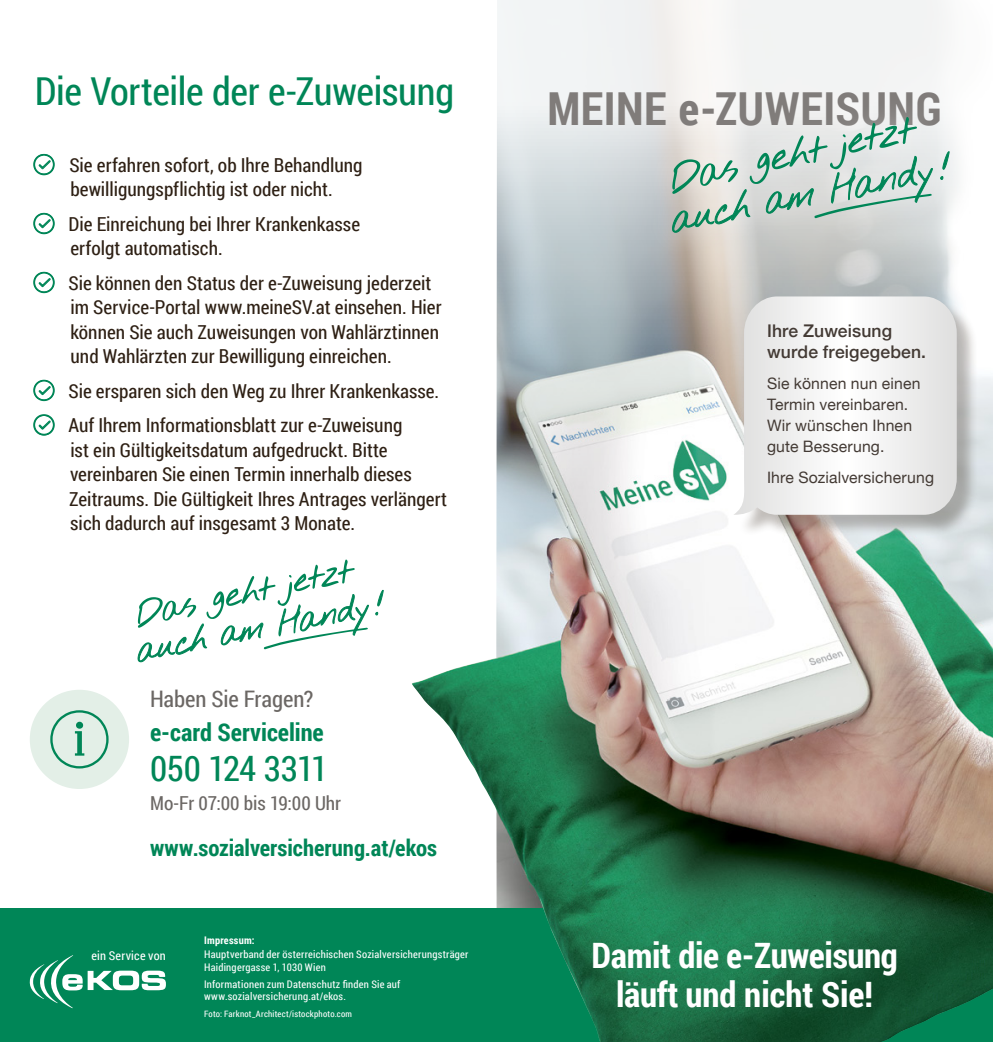
<style>
.page{position:relative;width:993px;height:1042px;background:#fff}
.page>*{position:absolute;margin:0;border:0;box-sizing:border-box;transform-origin:0 0}
.h1_roboto_light{font:700 45.5px "Roboto Condensed";letter-spacing:.015em;color:#807c7a}
.h1_roboto_light-2{font:38.5px "Roboto Condensed";letter-spacing:-.005em;color:#008657}
.h1_roboto_light-3{font:700 35px/38.5px "Roboto Condensed";letter-spacing:-.01em;color:#fff;text-align:center}
.t1{font:35px "Roboto Condensed";letter-spacing:-.03em;color:#008657}
.t2{font:700 24.5px "Roboto Condensed";color:#008657}
.t3{font:700 22.75px "Roboto Condensed";color:#008657}
.t4{font:22.75px "Roboto Condensed";letter-spacing:-.005em;color:#6b6764}
.UL{font:19.25px/24.5px "Roboto Condensed";color:#2e2014}
.t5{font:19.25px "Roboto Condensed";color:#6b6764}
.t6{font:500 17.5px/21px "Helvetica Neue";letter-spacing:.01em;color:#433a34}
.t7{font:15.75px/21px "Helvetica Neue";letter-spacing:.01em;color:#433a34}
.h1_roboto_light-4{font:12.25px "Roboto Condensed";letter-spacing:.02em;color:#fff}
.t8{font:10.5px/12.2px "Roboto Condensed";letter-spacing:.025em;color:#fff}
.t9{font:700 10.5px "Roboto Condensed";letter-spacing:.025em;color:#fff}
.t10{font:8.75px "Roboto Condensed";letter-spacing:.025em;color:#fff}
</style>
<div class="page">
<img style="left:412px;top:0;width:580px;height:908px">
<div style="left:0;top:908px;width:992px;height:134px;background:#008657"></div>
<img style="left:539px;top:897px;width:453px;height:145px">
<svg style="left:29px;top:955px;width:137px;height:53px"></svg>
<div style="left:30px;top:690px;width:99px;height:99px;background:#e3efe7;border-radius:50%"></div>
<svg style="left:50px;top:710px;width:58px;height:58px"></svg>
<div style="left:738px;top:300px;width:240px;height:236px;background:#2e2014;opacity:.3"></div>
<svg style="left:733px;top:296px;width:223px;height:219px"></svg>
<div style="left:645px;top:93px;width:329px;height:165px;background:#fff;opacity:.8"></div>
<svg style="left:669px;top:117px;width:280px;height:117px;background:#c7d6cf"></svg>
<svg style="left:137px;top:559px;width:247px;height:104px"></svg>
<svg style="left:33px;top:154px;width:22px;height:22px"></svg>
<svg style="left:33px;top:213px;width:22px;height:21px"></svg>
<svg style="left:33px;top:272px;width:22px;height:21px"></svg>
<svg style="left:33px;top:379px;width:22px;height:22px"></svg>
<svg style="left:33px;top:414px;width:22px;height:22px"></svg>
<p class="h1_roboto_light-2" style="left:35px;top:64px;width:420px">Die Vorteile der e-Zuweisung</p>
<p class="UL" style="left:69px;top:152px;width:294px">Sie erfahren sofort, ob Ihre Behandlung bewilligungspflichtig ist oder nicht.</p>
<p class="UL" style="left:68px;top:211px;width:293px">Die Einreichung bei Ihrer Krankenkasse erfolgt automatisch.</p>
<p class="UL" style="left:68px;top:270px;width:374px">Sie können den Status der e-Zuweisung jederzeit im Service-Portal www.meineSV.at einsehen. Hier können Sie auch Zuweisungen von Wahlärztinnen und Wahlärzten zur Bewilligung einreichen.</p>
<p class="UL" style="left:68px;top:378px;width:372px">Sie ersparen sich den Weg zu Ihrer Krankenkasse.</p>
<p class="UL" style="left:68px;top:412px;width:380px">Auf Ihrem Informationsblatt zur e-Zuweisung<br>ist ein Gültigkeitsdatum aufgedruckt. Bitte vereinbaren Sie einen Termin innerhalb dieses Zeitraums. Die Gültigkeit Ihres Antrages verlängert sich dadurch auf insgesamt 3 Monate.</p>
<p class="t4" style="left:150px;top:683px;width:165px">Haben Sie Fragen?</p>
<p class="t2" style="left:150px;top:715px;width:175px">e-card Serviceline</p>
<p class="t1" style="left:150px;top:744px;width:180px">050 124 3311</p>
<p class="t5" style="left:150px;top:789px;width:193px">Mo-Fr 07:00 bis 19:00 Uhr</p>
<p class="t3" style="left:150px;top:832px;width:288px">www.sozialversicherung.at/ekos</p>
<p class="h1_roboto_light-4" style="left:91px;top:947px;width:76px">ein Service von</p>
<p class="t9" style="left:204px;top:932px;width:52px">Impressum:</p>
<p class="t8" style="left:204px;top:948px;width:266px">Hauptverband der österreichischen Sozialversicherungsträger<br>Haidingergasse 1, 1030 Wien</p>
<p class="t8" style="left:204px;top:977px;width:198px">Informationen zum Datenschutz finden Sie auf www.sozialversicherung.at/ekos.</p>
<p class="t10" style="left:204px;top:1008px;width:149px">Foto: Farknot_Architect/istockphoto.com</p>
<p class="h1_roboto_light" style="left:547px;top:76px;width:396px">MEINE e-ZUWEISUNG</p>
<p class="t6" style="left:766px;top:319px;width:160px">Ihre Zuweisung wurde freigegeben.</p>
<p class="t7" style="left:766px;top:374px;width:155px">Sie können nun einen<br>Termin vereinbaren.<br>Wir wünschen Ihnen gute Besserung.</p>
<p class="t7" style="left:766px;top:468px;width:168px">Ihre Sozialversicherung</p>
<p class="h1_roboto_light-3" style="left:591px;top:935px;width:308px">Damit die e-Zuweisung läuft und nicht Sie!</p>
</div>
